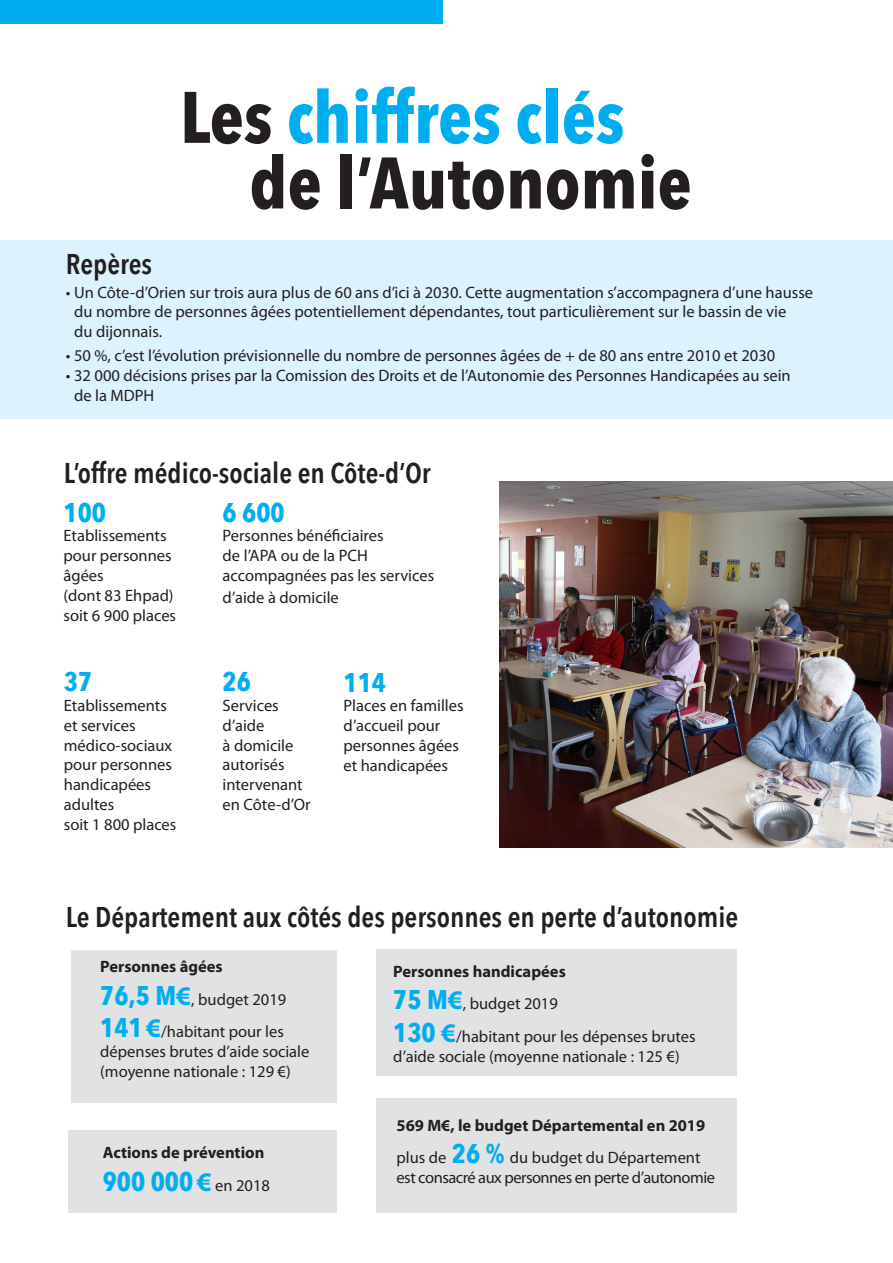
<style>
.page{position:relative;width:893px;height:1263px;background:#fff}
.page>*{position:absolute;margin:0;border:0;box-sizing:border-box;transform-origin:0 0}
.t1{font:700 72px "Avenir Next Condensed";color:#00aeef}
.t2{font:700 72px "Avenir Next Condensed";color:#231f20}
.t3{font:600 28.5px "Avenir Next Condensed";color:#231f20}
.t4{font:700 27px "Avenir Next Condensed";color:#00aeef}
.t5{font:16.5px/19.8px "Myriad Pro";color:#231f20}
.t6{font:700 16.5px/32.4px "Myriad Pro";color:#231f20}
.t7{font:16.5px "Myriad Pro";letter-spacing:-.03em;color:#231f20}
.s1{color:#231f20}
.s2{font-weight:700}
.s3{font-family:"Avenir Next Condensed";font-weight:700;font-size:27px;color:#00aeef}
.s4{font-weight:700;font-size:27px;color:#00aeef}
.s5{font-family:"Myriad Pro"}
.s6{font-family:"Myriad Pro";font-weight:400;font-size:16.5px;color:#231f20}
.s7{font-weight:400}
.s8{font-family:"Avenir Next Condensed";font-size:27px;color:#00aeef}
</style>
<div class="page">
<div style="left:71px;top:950px;width:265px;height:152px;background:#e1e2e4"></div>
<div style="left:0;top:0;width:442px;height:23px;background:#00aeef"></div>
<div style="left:0;top:240px;width:893px;height:179px;background:#dcf2fc"></div>
<div style="left:376px;top:950px;width:360px;height:126px;background:#e1e2e4"></div>
<div style="left:68px;top:1130px;width:268px;height:83px;background:#e1e2e4"></div>
<div style="left:376px;top:1098px;width:360px;height:115px;background:#e1e2e4"></div>
<img style="left:500px;top:482px;width:393px;height:365px">
<h1 class="t1" style="left:180px;top:73px;width:446px"><span class="s1">Les</span> chiffres clés</h1>
<h1 class="t2" style="left:250px;top:139px;width:444px">de l’Autonomie</h1>
<h2 class="t3" style="left:66px;top:239px;width:88px">Repères</h2>
<p class="t5" style="left:74px;top:282px;width:740px;text-indent:-8px">• Un Côte-d’Orien sur trois aura plus de 60 ans d’ici à 2030. Cette augmentation s’accompagnera d’une hausse du nombre de personnes âgées potentiellement dépendantes, tout particulièrement sur le bassin de vie<br>du dijonnais.</p>
<p class="t5" style="left:66px;top:346px;width:711px">• 50 %, c’est l’évolution prévisionnelle du nombre de personnes âgées de + de 80 ans entre 2010 et 2030</p>
<p class="t5" style="left:74px;top:365px;width:718px;text-indent:-8px">• 32 000 décisions prises par la Comission des Droits et de l’Autonomie des Personnes Handicapées au sein de la MDPH</p>
<h2 class="t3" style="left:64px;top:449px;width:368px">L’offre médico-sociale en Côte-d’Or</h2>
<h3 class="t4" style="left:64px;top:495px;width:44px">100</h3>
<p class="t5" style="left:64px;top:526px;width:114px">Etablissements pour personnes âgées<br>(dont 83 Ehpad) soit 6 900 places</p>
<h3 class="t4" style="left:64px;top:665px;width:30px">37</h3>
<p class="t5" style="left:64px;top:695px;width:114px">Etablissements et services médico-sociaux pour personnes handicapées adultes<br>soit 1 800 places</p>
<h3 class="t4" style="left:223px;top:495px;width:64px">6 600</h3>
<p class="t5" style="left:223px;top:526px;width:213px">Personnes bénéficiaires<br>de l’APA ou de la PCH accompagnées pas les services</p>
<p class="t5" style="left:223px;top:587px;width:118px">d’aide à domicile</p>
<h3 class="t4" style="left:223px;top:665px;width:30px">26</h3>
<p class="t5" style="left:223px;top:695px;width:90px">Services d’aide<br>à domicile autorisés intervenant en Côte-d’Or</p>
<h3 class="t4" style="left:344px;top:665px;width:44px">114</h3>
<p class="t5" style="left:344px;top:696px;width:122px">Places en familles d’accueil pour personnes âgées et handicapées</p>
<h2 class="t3" style="left:66px;top:892px;width:674px">Le Département aux côtés des personnes en perte d’autonomie</h2>
<p class="t5" style="left:100px;top:950px;width:188px;line-height:32.4px"><span class="s2">Personnes âgées<br></span><span class="s3">76,5 M</span><span class="s4">€</span>, budget 2019<br><span class="s3">141</span><span class="s4">€</span>/habitant pour les</p>
<p class="t5" style="left:100px;top:1041px;width:211px">dépenses brutes d’aide sociale (moyenne nationale : 129 €)</p>
<p class="t6" style="left:103px;top:1136px;width:163px">Actions de prévention</p>
<h3 class="t4" style="left:103px;top:1165px;width:169px">900 000<span class="s5">€</span> <span class="s6">en 2018</span></h3>
<p class="t5" style="left:393px;top:955px;width:304px;line-height:32.4px"><span class="s2">Personnes handicapées<br></span><span class="s3">75 M</span><span class="s4">€</span>, budget 2019<br><span class="s3">130</span> <span class="s4">€</span>/habitant pour les dépenses brutes</p>
<p class="t5" style="left:393px;top:1046px;width:288px">d’aide sociale (moyenne nationale : 125 €)</p>
<p class="t6" style="left:397px;top:1108px;width:310px">569 M€, le budget Départemental en 2019 <span class="s7">plus de</span> <span class="s8">26 %</span> <span class="s7">du budget du Département</span></p>
<p class="t7" style="left:397px;top:1167px;width:320px">est consacré aux personnes en perte d’autonomie</p>
</div>
